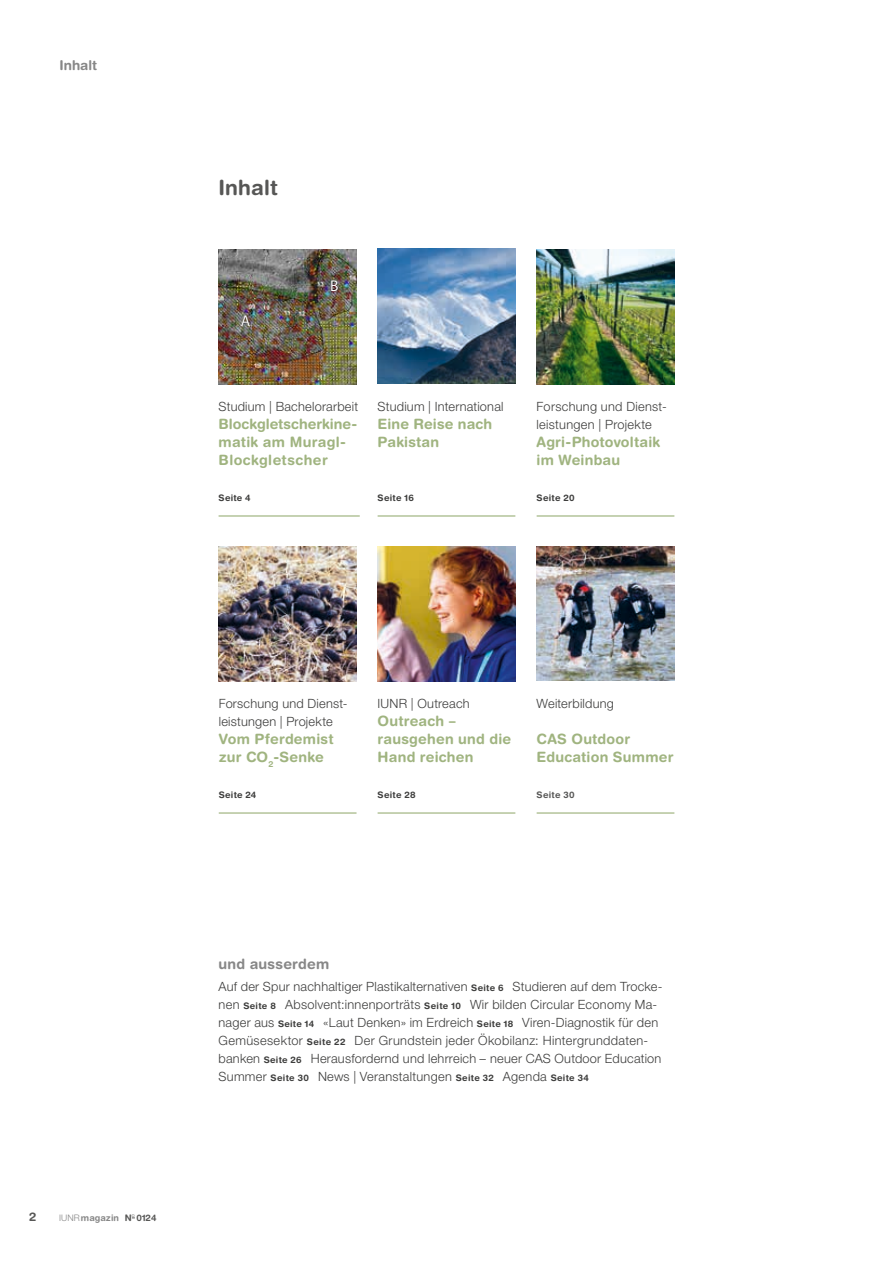
<style>
.page{position:relative;width:893px;height:1263px;background:#fff}
.page>*{position:absolute;margin:0;border:0;box-sizing:border-box;transform-origin:0 0}
.t1{font:700 21px "Helvetica Rounded LT Std";letter-spacing:.005em;color:#575756}
.t2{font:15.6px "Myriad Pro";color:#fff}
.t3{font:700 14.25px/18px "Helvetica Rounded LT Std";letter-spacing:.015em;color:#a0b480}
.t4{font:700 14.25px "Helvetica Rounded LT Std";letter-spacing:.015em;color:#878787}
.t5{font:700 13.5px "Helvetica Rounded LT Std";color:#878787}
.t6{font:300 12.75px/18px "Helvetica Neue LT Pro";letter-spacing:.02em;color:#3d3d3c}
.t7{font:700 12px "Helvetica Rounded LT Std";color:#575756}
.t8{font:700 9px "Helvetica Rounded LT Std";letter-spacing:.025em;color:#3d3d3c}
.t9{font:700 9px "Helvetica Rounded LT Std";letter-spacing:.005em;color:#878787}
.t10{font:700 9px "Helvetica Rounded LT Std";letter-spacing:.025em;color:#575756}
.s1{font-family:"Helvetica Neue LT Pro";font-weight:300}
.s2{color:#575756}
.s3{font-family:"Helvetica Rounded LT Std";font-weight:700;font-size:9px}
.s4{font-style:italic}
</style>
<div class="page">
<img style="left:537px;top:546px;width:137px;height:135px">
<img style="left:219px;top:546px;width:137px;height:135px">
<img style="left:219px;top:249px;width:137px;height:135px">
<img style="left:378px;top:546px;width:137px;height:135px">
<hr style="left:537px;top:515px;width:137px;height:2px;background:#a0b480">
<img style="left:536px;top:249px;width:138px;height:135px">
<img style="left:378px;top:249px;width:138px;height:135px">
<hr style="left:219px;top:515px;width:141px;height:2px;background:#a0b480">
<hr style="left:378px;top:515px;width:137px;height:2px;background:#a0b480">
<hr style="left:537px;top:812px;width:137px;height:2px;background:#a0b480">
<hr style="left:378px;top:812px;width:137px;height:2px;background:#a0b480">
<hr style="left:219px;top:812px;width:138px;height:2px;background:#a0b480">
<p class="t5" style="left:60px;top:57px;width:39px">Inhalt</p>
<h1 class="t1" style="left:219px;top:175px;width:61px">Inhalt</h1>
<p class="t2" style="left:241px;top:311px;width:11px">A</p>
<p class="t2" style="left:330px;top:276px;width:10px">B</p>
<p class="t6" style="left:219px;top:397px;width:141px">Studium | Bachelorarbeit</p>
<p class="t3" style="left:219px;top:415px;width:140px">Blockgletscherkine&shy;matik am Muragl-<br>Blockgletscher</p>
<p class="t8" style="left:219px;top:492px;width:34px">Seite 4</p>
<p class="t6" style="left:378px;top:397px;width:127px">Studium | International</p>
<p class="t3" style="left:378px;top:415px;width:116px">Eine Reise nach<br>Pakistan</p>
<p class="t8" style="left:378px;top:492px;width:38px">Seite 16</p>
<p class="t6" style="left:537px;top:397px;width:132px">Forschung und Dienst&shy;leistungen | Projekte</p>
<p class="t3" style="left:537px;top:433px;width:125px">Agri-Photovoltaik im Weinbau</p>
<p class="t8" style="left:537px;top:492px;width:39px">Seite 20</p>
<p class="t6" style="left:219px;top:694px;width:130px">Forschung und Dienst&shy;leistungen | Projekte</p>
<p class="t3" style="left:219px;top:730px;width:116px">Vom Pferdemist zur CO<sub>2</sub>-Senke</p>
<p class="t8" style="left:219px;top:789px;width:39px">Seite 24</p>
<p class="t6" style="left:378px;top:694px;width:94px">IUNR | Outreach</p>
<p class="t3" style="left:378px;top:712px;width:135px">Outreach – rausgehen und die<br>Hand reichen</p>
<p class="t8" style="left:378px;top:789px;width:39px">Seite 28</p>
<p class="t6" style="left:537px;top:694px;width:79px">Weiterbildung</p>
<p class="t3" style="left:537px;top:730px;width:138px">CAS Outdoor<br>Education Summer</p>
<p class="t10" style="left:537px;top:789px;width:39px">Seite 30</p>
<p class="t7" style="left:29px;top:1209px;width:9px">2</p>
<p class="t9" style="left:59px;top:1212px;width:99px"><span class="s1">IUNR</span>magazin <span class="s2">N</span><sup>o</sup> <span class="s2">0124</span></p>
<p class="t4" style="left:219px;top:955px;width:112px">und ausserdem</p>
<p class="t6" style="left:219px;top:977px;width:446px">Auf der Spur nachhaltiger Plastikalternativen <span class="s3">Seite 6 -</span>Studieren auf dem Trocke&shy;nen <span class="s3">Seite 8</span> Absolvent:innenporträts <span class="s3">Seite 10</span> Wir bilden Circular Economy Ma&shy;nager aus <span class="s3">Seite 14</span> «Laut Denken» im Erdreich <span class="s3">Seite 18 --</span>Viren-Diagnostik für den Gemüsesektor <span class="s3">Seite 22 --</span>Der Grundstein jeder Ökobilanz: Hintergrunddaten&shy;banken <span class="s3">Seite 26</span> Herausfordernd und lehrreich <span class="s4">–</span> neuer CAS Outdoor Education Summer <span class="s3">Seite 30</span> News | Veranstaltungen <span class="s3">Seite 32</span> Agenda <span class="s3">Seite 34</span></p>
</div>
